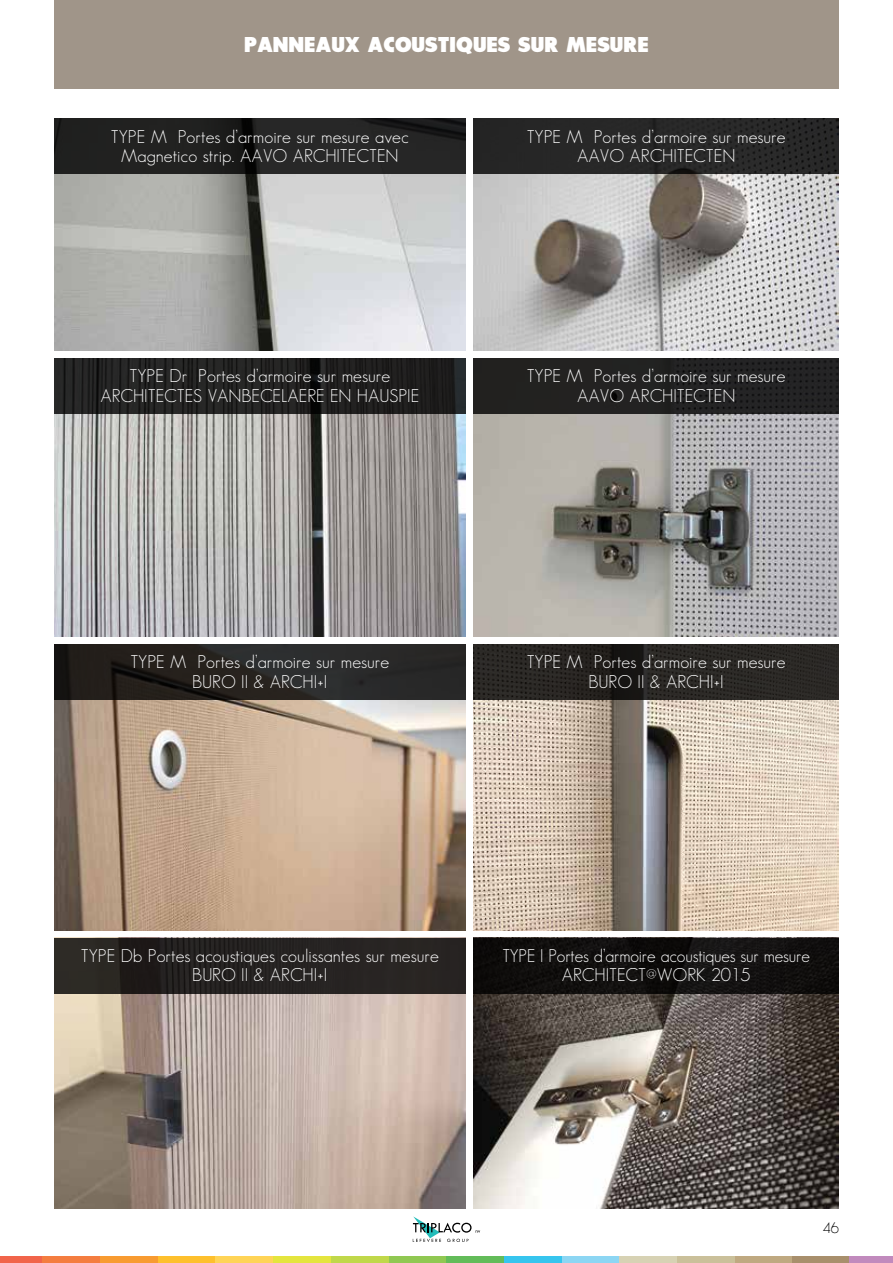
<style>
.page{position:relative;width:893px;height:1263px;background:#fff}
.page>*{position:absolute;margin:0;border:0;box-sizing:border-box;transform-origin:0 0}
.t1{font:21px "Sans Serif Exb FLF";color:#fff}
.t2{font:18px/19.5px "Sans Serif FLF";color:#fff;text-align:center}
.t3{font:15px "Sans Serif FLF";color:#000}
</style>
<div class="page">
<img style="left:473px;top:414px;width:366px;height:223px">
<div style="left:54px;top:0;width:785px;height:89px;background:#a09589"></div>
<div style="left:0;top:1256px;width:43px;height:7px;background:#f1644a"></div>
<div style="left:43px;top:1256px;width:57px;height:7px;background:#f47d40"></div>
<div style="left:100px;top:1256px;width:58px;height:7px;background:#f89b31"></div>
<div style="left:158px;top:1256px;width:58px;height:7px;background:#fec02d"></div>
<div style="left:216px;top:1256px;width:57px;height:7px;background:#ffd457"></div>
<div style="left:274px;top:1256px;width:57px;height:7px;background:#e4e53e"></div>
<div style="left:331px;top:1256px;width:58px;height:7px;background:#c0d84a"></div>
<div style="left:389px;top:1256px;width:58px;height:7px;background:#90c852"></div>
<div style="left:446px;top:1256px;width:58px;height:7px;background:#63bc59"></div>
<div style="left:504px;top:1256px;width:58px;height:7px;background:#36c5ee"></div>
<div style="left:562px;top:1256px;width:58px;height:7px;background:#8cd6f3"></div>
<div style="left:619px;top:1256px;width:58px;height:7px;background:#d7d2b4"></div>
<div style="left:677px;top:1256px;width:58px;height:7px;background:#cac09a"></div>
<div style="left:735px;top:1256px;width:57px;height:7px;background:#bfa981"></div>
<div style="left:792px;top:1256px;width:58px;height:7px;background:#a88f6c"></div>
<div style="left:849px;top:1256px;width:44px;height:7px;background:#c18abd"></div>
<svg style="left:413px;top:1216px;width:67px;height:26px"></svg>
<img style="left:54px;top:174px;width:412px;height:177px">
<img style="left:473px;top:174px;width:366px;height:177px">
<svg style="left:54px;top:119px;width:412px;height:55px;background:#212121"></svg>
<div style="left:473px;top:119px;width:366px;height:55px;background:#272727"></div>
<img style="left:55px;top:414px;width:411px;height:223px">
<svg style="left:54px;top:358px;width:412px;height:56px;background:#201f1f"></svg>
<div style="left:473px;top:358px;width:366px;height:56px;background:#232222"></div>
<img style="left:54px;top:700px;width:412px;height:230px">
<svg style="left:54px;top:644px;width:412px;height:56px;background:#252422"></svg>
<img style="left:474px;top:700px;width:365px;height:230px">
<svg style="left:473px;top:644px;width:366px;height:56px;background:#262421"></svg>
<img style="left:54px;top:993px;width:412px;height:216px">
<div style="left:54px;top:938px;width:412px;height:55px;background:#272422"></div>
<img style="left:474px;top:993px;width:365px;height:216px">
<div style="left:473px;top:938px;width:366px;height:55px;background:#110f0e"></div>
<p class="t1" style="left:244px;top:32px;width:406px">PANNEAUX ACOUSTIQUES SUR MESURE</p>
<p class="t2" style="left:111px;top:127px;width:300px">TYPE M Portes d’armoire sur mesure avec<br>Magnetico strip. AAVO ARCHITECTEN</p>
<p class="t2" style="left:527px;top:127px;width:260px">TYPE M Portes d’armoire sur mesure<br>AAVO ARCHITECTEN</p>
<p class="t2" style="left:100px;top:366px;width:320px">TYPE Dr Portes d’armoire sur mesure<br>ARCHITECTES VANBECELAERE EN HAUSPIE</p>
<p class="t2" style="left:527px;top:366px;width:260px">TYPE M Portes d’armoire sur mesure<br>AAVO ARCHITECTEN</p>
<p class="t2" style="left:130px;top:652px;width:260px">TYPE M Portes d’armoire sur mesure<br>BURO II &amp; ARCHI+I</p>
<p class="t2" style="left:527px;top:652px;width:260px">TYPE M Portes d’armoire sur mesure<br>BURO II &amp; ARCHI+I</p>
<p class="t2" style="left:81px;top:946px;width:360px">TYPE Db Portes acoustiques coulissantes sur mesure<br>BURO II &amp; ARCHI+I</p>
<p class="t2" style="left:502px;top:946px;width:309px">TYPE I Portes d’armoire acoustiques sur mesure<br>ARCHITECT@WORK 2015</p>
<p class="t3" style="left:823px;top:1220px;width:18px">46</p>
</div>
